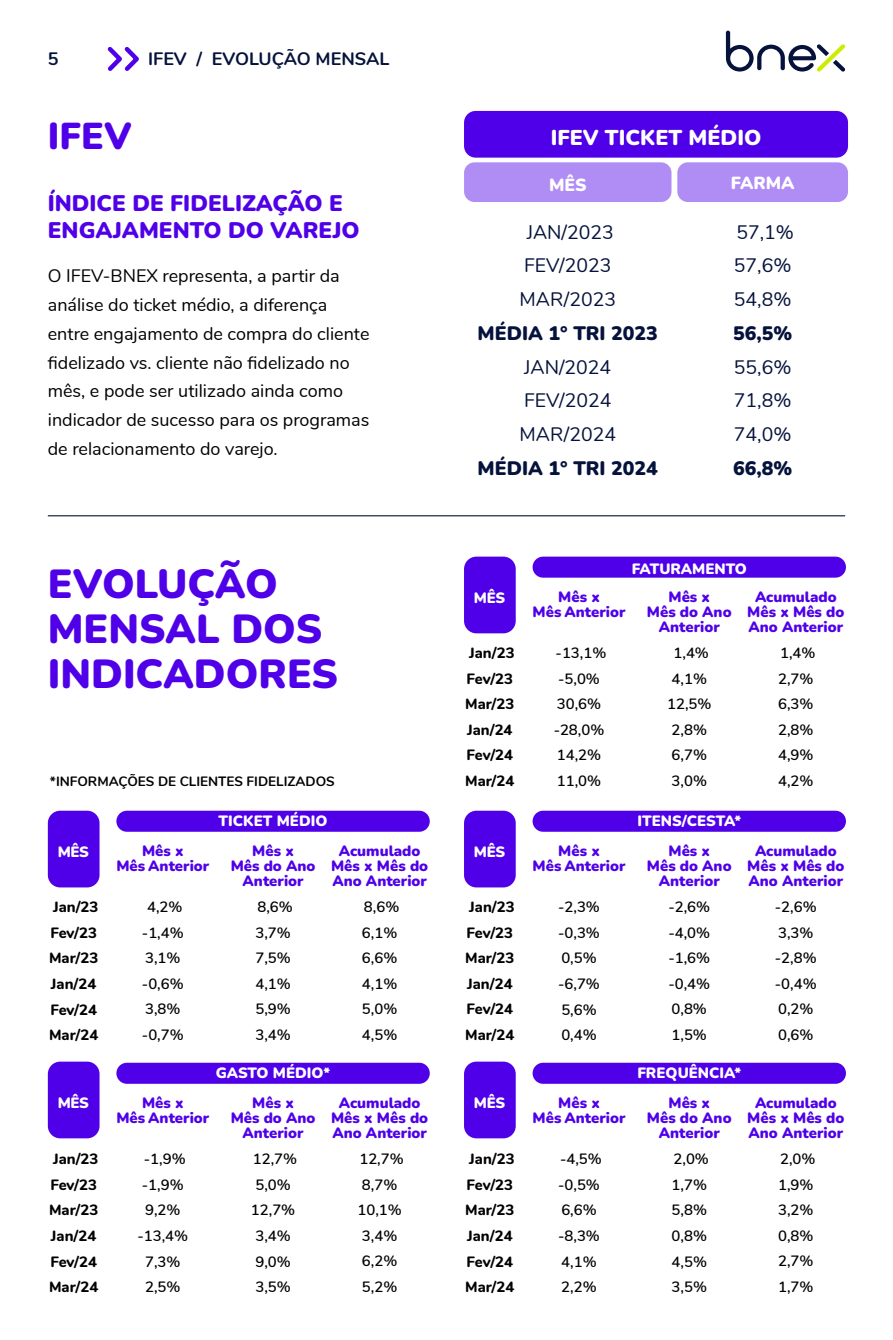
<style>
.page{position:relative;width:893px;height:1340px;background:#fff}
.page>*{position:absolute;margin:0;border:0;box-sizing:border-box;transform-origin:0 0}
.t1{font:900 40.5px/45px "Nunito";color:#4f00e8}
.t2{font:900 37.35px "Nunito";color:#4f00e8}
.t3{font:900 22.5px/27px "Nunito";color:#4f00e8}
.t4{font:900 21.38px "Nunito";color:#fff}
.t5{font:19.35px/33.8px "Nunito";color:#05123b}
.t6{font:900 19.35px "Nunito";color:#05123b}
.t7{font:18px/28.8px "Nunito";color:#000}
.t8{font:700 18px "Nunito";color:#05123b}
.t9{font:900 17.55px "Nunito";color:#fff}
.t10{font:600 14.85px/25.4px "Nunito";color:#000}
.t11{font:900 14.85px/14.8px "Nunito";color:#4f00e8;text-align:center}
.t12{font:800 14.85px/25.4px "Nunito";color:#000}
.t13{font:900 14.85px "Nunito";color:#fff}
.t14{font:700 13.5px "Nunito";color:#000}
</style>
<div class="page">
<div style="left:533px;top:810px;width:313px;height:21px;background:#4f00e8;border-radius:11px"></div>
<div style="left:116px;top:1062px;width:314px;height:21px;background:#4f00e8;border-radius:11px"></div>
<div style="left:533px;top:1062px;width:313px;height:21px;background:#4f00e8;border-radius:11px"></div>
<div style="left:48px;top:1061px;width:52px;height:77px;background:#4f00e8;border-radius:12px"></div>
<div style="left:464px;top:1061px;width:52px;height:77px;background:#4f00e8;border-radius:12px"></div>
<div style="left:464px;top:810px;width:52px;height:77px;background:#4f00e8;border-radius:12px"></div>
<div style="left:533px;top:556px;width:313px;height:21px;background:#4f00e8;border-radius:11px"></div>
<div style="left:464px;top:556px;width:52px;height:77px;background:#4f00e8;border-radius:12px"></div>
<div style="left:116px;top:810px;width:314px;height:21px;background:#4f00e8;border-radius:11px"></div>
<div style="left:48px;top:810px;width:52px;height:77px;background:#4f00e8;border-radius:12px"></div>
<svg style="left:107px;top:46px;width:32px;height:25px"></svg>
<svg style="left:726px;top:31px;width:119px;height:41px"></svg>
<hr style="left:48px;top:515px;width:797px;height:1px;background:#05123b">
<div style="left:464px;top:162px;width:207px;height:40px;background:#b08df4;border-radius:11px"></div>
<div style="left:677px;top:162px;width:171px;height:40px;background:#b08df4;border-radius:11px"></div>
<div style="left:464px;top:111px;width:384px;height:47px;background:#4f00e8;border-radius:12px"></div>
<p class="t8" style="left:48px;top:45px;width:12px">5</p>
<p class="t8" style="left:148px;top:45px;width:243px">IFEV / EVOLUÇÃO MENSAL</p>
<h2 class="t2" style="left:48px;top:109px;width:85px">IFEV</h2>
<h3 class="t3" style="left:48px;top:188px;width:313px">ÍNDICE DE FIDELIZAÇÃO E<br>ENGAJAMENTO DO VAREJO</h3>
<p class="t7" style="left:48px;top:260px;width:323px">O IFEV-BNEX representa, a partir da análise do ticket médio, a diferença entre engajamento de compra do cliente fidelizado vs. cliente não fidelizado no mês, e pode ser utilizado ainda como indicador de sucesso para os programas de relacionamento do varejo.</p>
<h1 class="t1" style="left:48px;top:559px;width:292px">EVOLUÇÃO<br>MENSAL DOS<br>INDICADORES</h1>
<p class="t14" style="left:50px;top:771px;width:286px">*INFORMAÇÕES DE CLIENTES FIDELIZADOS</p>
<p class="t13" style="left:219px;top:810px;width:110px">TICKET MÉDIO</p>
<h3 class="t4" style="left:551px;top:122px;width:212px">IFEV TICKET MÉDIO</h3>
<p class="t9" style="left:549px;top:172px;width:39px">MÊS</p>
<p class="t9" style="left:731px;top:170px;width:65px">FARMA</p>
<h3 class="t5" style="left:519px;top:214px;width:98px;text-align:center">JAN/2023<br>FEV/2023<br>MAR/2023</h3>
<h3 class="t6" style="left:478px;top:319px;width:182px">MÉDIA 1° TRI 2023</h3>
<h3 class="t5" style="left:519px;top:349px;width:98px">JAN/2024<br>FEV/2024<br>MAR/2024</h3>
<h3 class="t6" style="left:478px;top:454px;width:182px">MÉDIA 1° TRI 2024</h3>
<h3 class="t5" style="left:734px;top:214px;width:62px">57,1%<br>57,6%<br>54,8%</h3>
<h3 class="t6" style="left:733px;top:319px;width:61px">56,5%</h3>
<h3 class="t5" style="left:734px;top:349px;width:59px;text-align:justify">55,6% 71,8% 74,0%</h3>
<h3 class="t6" style="left:733px;top:454px;width:61px">66,8%</h3>
<p class="t13" style="left:632px;top:558px;width:117px">FATURAMENTO</p>
<p class="t13" style="left:474px;top:586px;width:33px">MÊS</p>
<p class="t11" style="left:533px;top:588px;width:94px">Mês x<br>Mês Anterior</p>
<p class="t11" style="left:647px;top:588px;width:86px">Mês x<br>Mês do Ano<br>Anterior</p>
<p class="t11" style="left:747px;top:588px;width:99px">Acumulado<br>Mês x Mês do<br>Ano Anterior</p>
<p class="t12" style="left:465px;top:639px;width:51px">Jan/23<br>Fev/23<br>Mar/23<br>Jan/24<br>Fev/24<br>Mar/24</p>
<p class="t10" style="left:554px;top:639px;width:54px;text-align:center">-13,1% -5,0%<br>30,6% -28,0%<br>14,2%<br>11,0%</p>
<p class="t10" style="left:667px;top:639px;width:46px;text-align:center">1,4%<br>4,1%<br>12,5%<br>2,8%<br>6,7%<br>3,0%</p>
<p class="t10" style="left:778px;top:639px;width:39px">1,4%<br>2,7%<br>6,3%<br>2,8%<br>4,9%<br>4,2%</p>
<p class="t13" style="left:637px;top:810px;width:105px">ITENS/CESTA*</p>
<p class="t13" style="left:58px;top:840px;width:33px">MÊS</p>
<p class="t11" style="left:116px;top:842px;width:94px">Mês x<br>Mês Anterior</p>
<p class="t11" style="left:231px;top:842px;width:86px">Mês x<br>Mês do Ano<br>Anterior</p>
<p class="t11" style="left:331px;top:842px;width:99px">Acumulado<br>Mês x Mês do<br>Ano Anterior</p>
<p class="t11" style="left:747px;top:842px;width:99px">Acumulado<br>Mês x Mês do<br>Ano Anterior</p>
<p class="t13" style="left:474px;top:840px;width:33px">MÊS</p>
<p class="t11" style="left:533px;top:842px;width:94px">Mês x<br>Mês Anterior</p>
<p class="t11" style="left:647px;top:842px;width:86px">Mês x<br>Mês do Ano<br>Anterior</p>
<p class="t12" style="left:49px;top:893px;width:51px">Jan/23<br>Fev/23<br>Mar/23<br>Jan/24<br>Fev/24<br>Mar/24</p>
<p class="t10" style="left:142px;top:893px;width:43px;text-align:center">4,2% -1,4%<br>3,1% -0,6%<br>3,8% -0,7%</p>
<p class="t10" style="left:255px;top:893px;width:39px">8,6%<br>3,7%<br>7,5%<br>4,1%<br>5,9%<br>3,4%</p>
<p class="t10" style="left:362px;top:893px;width:39px">8,6%<br>6,1%<br>6,6%<br>4,1%<br>5,0%<br>4,5%</p>
<p class="t12" style="left:465px;top:893px;width:51px">Jan/23<br>Fev/23<br>Mar/23<br>Jan/24<br>Fev/24<br>Mar/24</p>
<p class="t10" style="left:558px;top:893px;width:43px">-2,3% -0,3%<br>0,5% -6,7%<br>5,6%<br>0,4%</p>
<p class="t10" style="left:668px;top:893px;width:43px">-2,6% -4,0% -1,6% -0,4%<br>0,8%<br>1,5%</p>
<p class="t10" style="left:775px;top:893px;width:43px">-2,6%<br>3,3% -2,8% -0,4%<br>0,2%<br>0,6%</p>
<p class="t13" style="left:216px;top:1062px;width:116px">GASTO MÉDIO*</p>
<p class="t13" style="left:637px;top:1062px;width:105px">FREQUÊNCIA*</p>
<p class="t13" style="left:58px;top:1091px;width:33px">MÊS</p>
<p class="t13" style="left:474px;top:1091px;width:33px">MÊS</p>
<p class="t11" style="left:116px;top:1094px;width:94px">Mês x<br>Mês Anterior</p>
<p class="t11" style="left:533px;top:1094px;width:94px">Mês x<br>Mês Anterior</p>
<p class="t11" style="left:231px;top:1094px;width:86px">Mês x<br>Mês do Ano<br>Anterior</p>
<p class="t11" style="left:647px;top:1094px;width:86px">Mês x<br>Mês do Ano<br>Anterior</p>
<p class="t11" style="left:331px;top:1094px;width:99px">Acumulado<br>Mês x Mês do<br>Ano Anterior</p>
<p class="t11" style="left:747px;top:1094px;width:99px">Acumulado<br>Mês x Mês do<br>Ano Anterior</p>
<p class="t12" style="left:49px;top:1145px;width:51px">Jan/23<br>Fev/23<br>Mar/23<br>Jan/24<br>Fev/24<br>Mar/24</p>
<p class="t12" style="left:465px;top:1145px;width:51px">Jan/23<br>Fev/23<br>Mar/23<br>Jan/24<br>Fev/24<br>Mar/24</p>
<p class="t10" style="left:357px;top:1145px;width:48px;text-align:center">12,7%<br>8,7%<br>10,1%<br>3,4%<br>6,2%<br>5,2%</p>
<p class="t10" style="left:778px;top:1145px;width:39px">2,0%<br>1,9%<br>3,2%<br>0,8%<br>2,7%<br>1,7%</p>
<p class="t10" style="left:251px;top:1145px;width:48px;text-align:center">12,7%<br>5,0%<br>12,7%<br>3,4%<br>9,0%<br>3,5%</p>
<p class="t10" style="left:672px;top:1145px;width:39px">2,0%<br>1,7%<br>5,8%<br>0,8%<br>4,5%<br>3,5%</p>
<p class="t10" style="left:137px;top:1145px;width:52px;text-align:center">-1,9% -1,9%<br>9,2% -13,4%<br>7,3%<br>2,5%</p>
<p class="t10" style="left:558px;top:1145px;width:45px">-4,5% -0,5%<br>6,6% -8,3%<br>4,1%<br>2,2%</p>
</div>
